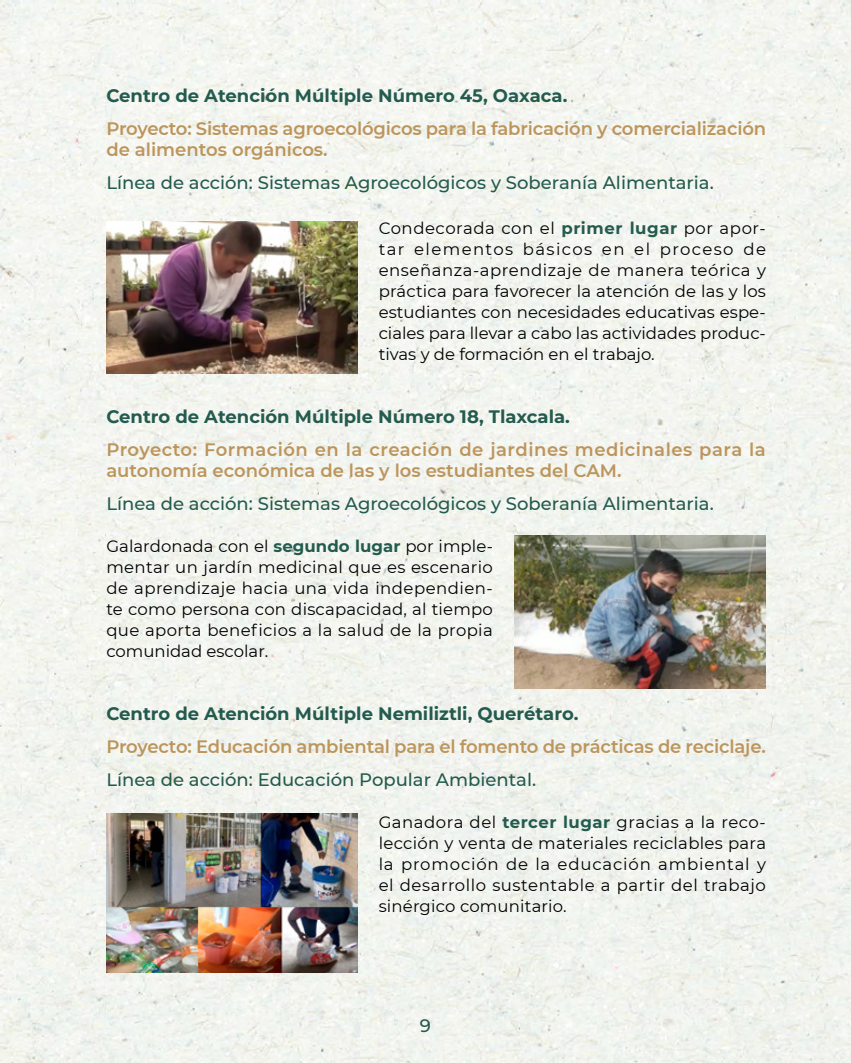
<style>
.page{position:relative;width:851px;height:1063px;background:#fff}
.page>*{position:absolute;margin:0;border:0;box-sizing:border-box;transform-origin:0 0}
.t1{font:500 18px "Montserrat";color:#235b4e}
.t2{font:600 18px/21px "Montserrat";letter-spacing:-.01em;color:#bc955c}
.t3{font:700 18px "Montserrat";color:#235b4e}
.t4{font:600 18px/21px "Montserrat";letter-spacing:.015em;color:#bc955c}
.t5{font:16.5px/21px "Montserrat";letter-spacing:.01em;color:#000;text-align:justify}
.s1{font-weight:700;color:#235b4e}
</style>
<div class="page">
<img style="left:0;top:0;width:850px;height:1063px">
<img style="left:106px;top:221px;width:251px;height:153px">
<img style="left:514px;top:536px;width:251px;height:153px">
<img style="left:106px;top:814px;width:251px;height:159px">
<p class="t3" style="left:106px;top:83px;width:462px">Centro de Atención Múltiple Número 45, Oaxaca.</p>
<p class="t2" style="left:106px;top:118px;width:661px">Proyecto: Sistemas agroecológicos para la fabricación y comercialización de alimentos orgánicos.</p>
<p class="t1" style="left:106px;top:170px;width:608px">Línea de acción: Sistemas Agroecológicos y Soberanía Alimentaria.</p>
<p class="t5" style="left:378px;top:218px;width:389px">Condecorada con el <span class="s1">primer lugar</span> por apor&shy;tar elementos básicos en el proceso de enseñanza-aprendizaje de manera teórica y práctica para favorecer la atención de las y los estudiantes con necesidades educativas espe&shy;ciales para llevar a cabo las actividades produc&shy;tivas y de formación en el trabajo.</p>
<p class="t3" style="left:106px;top:404px;width:465px">Centro de Atención Múltiple Número 18, Tlaxcala.</p>
<p class="t4" style="left:106px;top:439px;width:661px">Proyecto: Formación en la creación de jardines medicinales para la autonomía económica de las y los estudiantes del CAM.</p>
<p class="t1" style="left:106px;top:492px;width:608px">Línea de acción: Sistemas Agroecológicos y Soberanía Alimentaria.</p>
<p class="t5" style="left:106px;top:536px;width:388px">Galardonada con el <span class="s1">segundo lugar</span> por imple&shy;mentar un jardín medicinal que es escenario de aprendizaje hacia una vida independien&shy;te como persona con discapacidad, al tiempo que aporta beneficios a la salud de la propia comunidad escolar.</p>
<p class="t3" style="left:106px;top:701px;width:473px">Centro de Atención Múltiple Nemiliztli, Querétaro.</p>
<p class="t2" style="left:106px;top:736px;width:660px">Proyecto: Educación ambiental para el fomento de prácticas de reciclaje.</p>
<p class="t1" style="left:106px;top:767px;width:431px">Línea de acción: Educación Popular Ambiental.</p>
<p class="t5" style="left:378px;top:812px;width:389px">Ganadora del <span class="s1">tercer lugar</span> gracias a la reco&shy;lección y venta de materiales reciclables para la promoción de la educación ambiental y el desarrollo sustentable a partir del trabajo sinérgico comunitario.</p>
<p class="t1" style="left:420px;top:1013px;width:13px">9</p>
</div>
